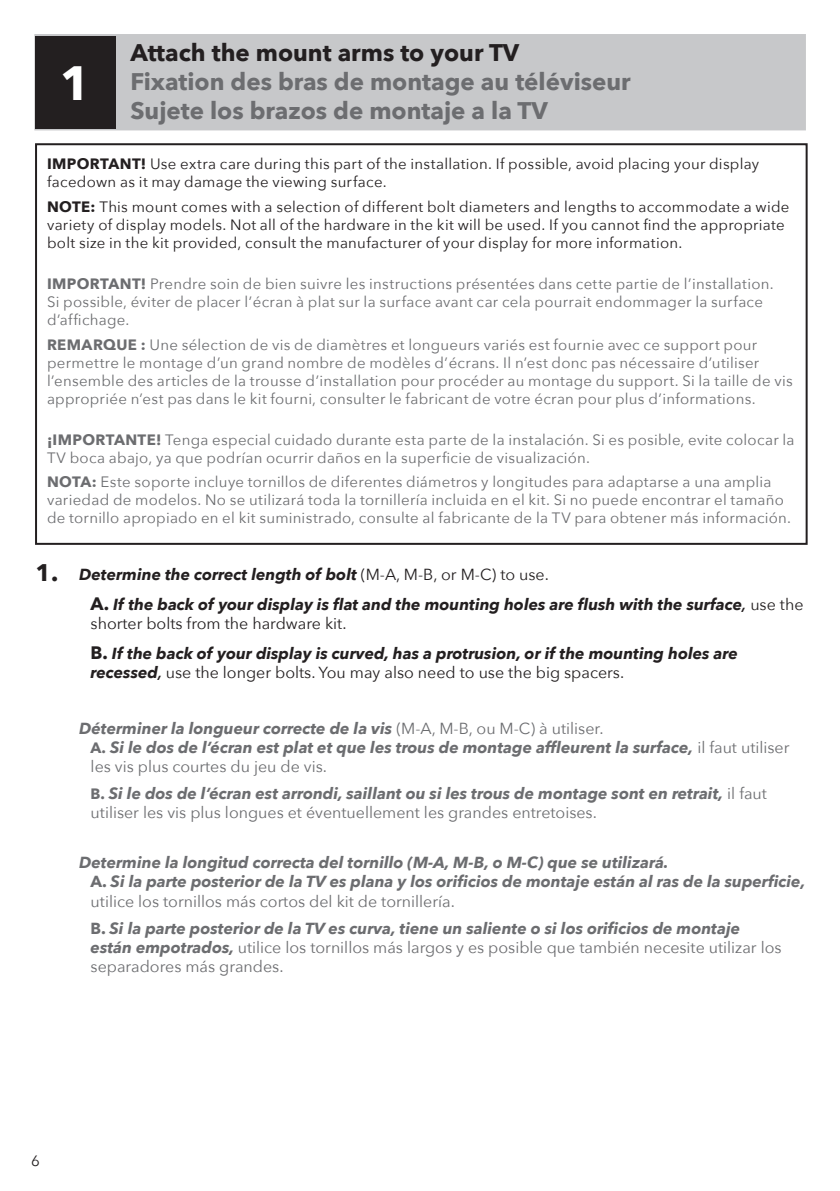
<style>
.page{position:relative;width:840px;height:1191px;background:#fff}
.page>*{position:absolute;margin:0;border:0;box-sizing:border-box;transform-origin:0 0}
.t1{font:700 48px "Avenir Next";color:#fff}
.t2{font:700 24px/28.8px "Avenir Next";color:#6c6d70}
.t3{font:700 24px "Avenir Next";color:#231f20}
.t4{font:italic 700 16px/19.2px "Avenir Next";color:#6c6d70}
.t5{font:italic 700 16px/29.6px "Avenir Next";color:#231f20}
.t6{font:16px/19.2px "Avenir Next";color:#6c6d70}
.t7{font:16px "Avenir Next";color:#231f20}
.t8{font:15px/18px "Avenir Next";letter-spacing:.015em;color:#6c6d70}
.t9{font:15px/18px "Avenir Next";letter-spacing:.015em;color:#231f20}
.s1{font-weight:700}
.s2{font-weight:400;font-style:normal}
.s3{font-style:normal;font-size:18px}
.s4{font-weight:600}
.s5{font-weight:700;font-style:italic}
.s6{font-weight:600;font-style:italic}
.s7{font-style:normal;font-size:15px}
.s8{font-style:normal}
</style>
<div class="page">
<div style="left:34px;top:34px;width:771px;height:96px;background:#c7c8ca"></div>
<div style="left:35px;top:36px;width:81px;height:92px;background:#231f20"></div>
<div style="left:35px;top:143px;width:772px;height:402px;border:2px solid #231f20"></div>
<h1 class="t1" style="left:60px;top:42px;width:33px">1</h1>
<h2 class="t3" style="left:130px;top:32px;width:390px">Attach the mount arms to your TV</h2>
<h2 class="t2" style="left:130px;top:67px;width:501px">Fixation des bras de montage au téléviseur<br>Sujete los brazos de montaje a la TV</h2>
<p class="t9" style="left:47px;top:154px;width:713px"><span class="s1">IMPORTANT!</span> Use extra care during this part of the installation. If possible, avoid placing your display facedown as it may damage the viewing surface.</p>
<p class="t9" style="left:47px;top:197px;width:743px"><span class="s1">NOTE:</span> This mount comes with a selection of different bolt diameters and lengths to accommodate a wide variety of display models. Not all of the hardware in the kit will be used. If you cannot find the appropriate bolt size in the kit provided, consult the manufacturer of your display for more information.</p>
<p class="t8" style="left:47px;top:274px;width:727px"><span class="s1">IMPORTANT!</span> Prendre soin de bien suivre les instructions présentées dans cette partie de l’installation.<br>Si possible, éviter de placer l’écran à plat sur la surface avant car cela pourrait endommager la surface d’affichage.</p>
<p class="t8" style="left:47px;top:335px;width:746px"><span class="s1">REMARQUE :</span> Une sélection de vis de diamètres et longueurs variés est fournie avec ce support pour permettre le montage d’un grand nombre de modèles d’écrans. Il n’est donc pas nécessaire d’utiliser l’ensemble des articles de la trousse d’installation pour procéder au montage du support. Si la taille de vis appropriée n’est pas dans le kit fourni, consulter le fabricant de votre écran pour plus d’informations.</p>
<p class="t8" style="left:47px;top:430px;width:748px"><span class="s1">¡IMPORTANTE!</span> Tenga especial cuidado durante esta parte de la instalación. Si es posible, evite colocar la<br>TV boca abajo, ya que podrían ocurrir daños en la superficie de visualización.</p>
<p class="t8" style="left:47px;top:472px;width:745px"><span class="s1">NOTA:</span> Este soporte incluye tornillos de diferentes diámetros y longitudes para adaptarse a una amplia variedad de modelos. No se utilizará toda la tornillería incluida en el kit. Si no puede encontrar el tamaño de tornillo apropiado en el kit suministrado, consulte al fabricante de la TV para obtener más información.</p>
<h2 class="t3" style="left:36px;top:552px;width:24px">1.</h2>
<p class="t5" style="left:91px;top:559px;width:714px;text-indent:-11px">Determine the correct length of bolt <span class="s2">(M-A, M-B, or M-C) to use.<br></span><span class="s3">A.</span> If the back of your display is flat and the mounting holes are flush with the surface<span class="s4">,</span> <span class="s2">use the</span></p>
<p class="t5" style="left:91px;top:608px;width:648px"><span class="s2">shorter bolts from the hardware kit.<br></span><span class="s3">B.</span> If the back of your display is curved, has a protrusion, or if the mounting holes are</p>
<p class="t7" style="left:91px;top:659px;width:535px"><span class="s5">recessed</span><span class="s6">,</span> use the longer bolts. You may also need to use the big spacers.</p>
<p class="t4" style="left:91px;top:718px;width:700px;text-indent:-11px">Déterminer la longueur correcte de la vis <span class="s2">(M-A, M-B, ou M-C) à utiliser.<br></span><span class="s7">A.</span> Si le dos de l’écran est plat et que les trous de montage affleurent la surface, <span class="s2">il faut utiliser les vis plus courtes du jeu de vis.</span></p>
<p class="t4" style="left:91px;top:783px;width:677px"><span class="s7">B.</span> Si le dos de l’écran est arrondi, saillant ou si les trous de montage sont en retrait, <span class="s2">il faut utiliser les vis plus longues et éventuellement les grandes entretoises.</span></p>
<p class="t4" style="left:91px;top:852px;width:716px;text-indent:-11px">Determine la longitud correcta del tornillo (M-A, M-B, o M-C) que se utilizará.<br><span class="s8">A.</span> Si la parte posterior de la TV es plana y los orificios de montaje están al ras de la superficie, <span class="s2">utilice los tornillos más cortos del kit de tornillería.</span></p>
<p class="t6" style="left:91px;top:918px;width:692px"><span class="s1">B.</span> <span class="s5">Si la parte posterior de la TV es curva, tiene un saliente o si los orificios de montaje están empotrados,</span> utilice los tornillos más largos y es posible que también necesite utilizar los separadores más grandes.</p>
<p class="t9" style="left:31px;top:1151px;width:10px">6</p>
</div>
